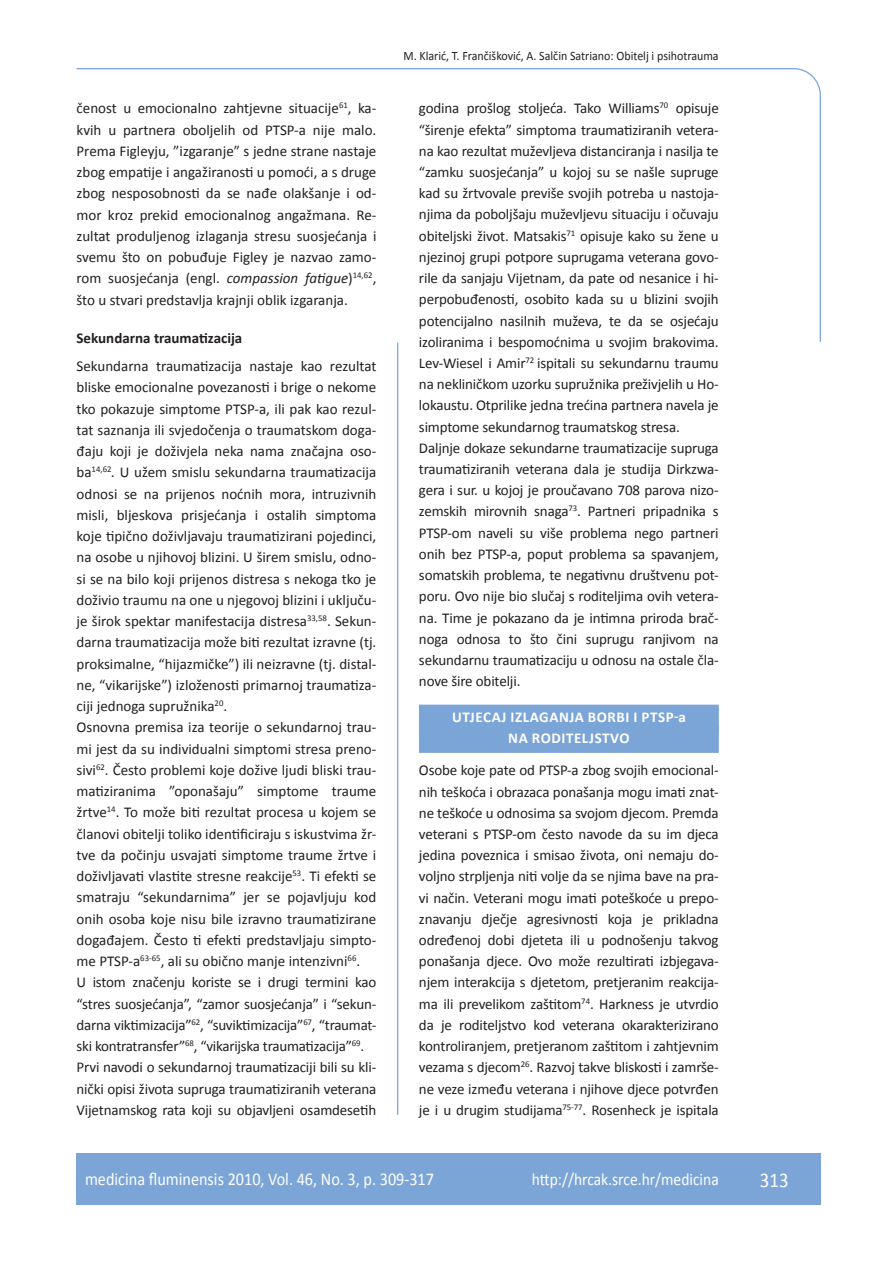
<style>
.page{position:relative;width:889px;height:1268px;background:#fff}
.page>*{position:absolute;margin:0;border:0;box-sizing:border-box;transform-origin:0 0}
.t1{font:21px "Calibri";color:#fff;scale:.9 1}
.t2{font:18px "Calibri";color:#fff;scale:.9 1}
.t3{font:17.25px "Calibri";color:#fff;scale:.9 1}
.t4{font:15px/21.3px "Calibri";letter-spacing:-.01em;color:#231f20;text-align:justify}
.t5{font:700 15px/21.1px "Calibri";letter-spacing:.04em;color:#fff;text-align:center}
.t6{font:700 15px "Calibri";color:#231f20}
.t7{font:12.75px "Calibri";color:#231f20;scale:.94 1}
.s1{font-style:italic}
</style>
<div class="page">
<svg style="left:76px;top:68px;width:745px;height:275px"></svg>
<hr style="left:397px;top:342px;width:1px;height:772px;background:#7ca5d7">
<div style="left:77px;top:1152px;width:744px;height:51px;background:#7ca5d7"></div>
<div style="left:419px;top:704px;width:300px;height:27px;background:#7ca5d7"></div>
<div style="left:419px;top:725px;width:300px;height:27px;background:#7ca5d7"></div>
<p class="t4" style="left:77px;top:97px;width:301px">čenost u emocionalno zahtjevne situacije<sup>61</sup>, ka&shy;kvih u partnera oboljelih od PTSP-a nije malo.<br>Prema Figleyju, ”izgaranje” s jedne strane nastaje zbog empatije i angažiranosti u pomoći, a s druge zbog nesposobnosti da se nađe olakšanje i od&shy;mor kroz prekid emocionalnog angažmana. Re&shy;zultat produljenog izlaganja stresu suosjećanja i svemu što on pobuđuje Figley je nazvao zamo&shy;rom suosjećanja (engl. <span class="s1">compassion fatigue</span>)<sup>14,62</sup>, što u stvari predstavlja krajnji oblik izgaranja.</p>
<p class="t6" style="left:77px;top:328px;width:167px">SEKUNDARNA TRAUMATIZACIJA</p>
<p class="t4" style="left:77px;top:355px;width:301px;text-align:left">Sekundarna traumatizacija nastaje kao rezultat bliske emocionalne povezanosti i brige o nekome tko pokazuje simptome PTSP-a, ili pak kao rezul&shy;tat saznanja ili svjedočenja o traumatskom doga&shy;đaju koji je doživjela neka nama značajna oso&shy;ba<sup>14,62</sup><span class="s1">.</span> U užem smislu sekundarna traumatizacija odnosi se na prijenos noćnih mora, intruzivnih misli, bljeskova prisjećanja i ostalih simptoma koje tipično doživljavaju traumatizirani pojedinci, na osobe u njihovoj blizini. U širem smislu, odno&shy;si se na bilo koji prijenos distresa s nekoga tko je doživio traumu na one u njegovoj blizini i uključu&shy;je širok spektar manifestacija distresa<sup>33,58</sup>. Sekun&shy;darna traumatizacija može biti rezultat izravne (tj. proksimalne, “hijazmičke”) ili neizravne (tj. distal&shy;ne, “vikarijske”) izloženosti primarnoj traumatiza&shy;ciji jednoga supružnika<sup>20</sup>.<br>Osnovna premisa iza teorije o sekundarnoj trau&shy;mi jest da su individualni simptomi stresa preno&shy;sivi<sup>62</sup>. Često problemi koje dožive ljudi bliski trau&shy;matiziranima ”oponašaju” simptome traume žrtve<sup>14</sup>. To može biti rezultat procesa u kojem se članovi obitelji toliko identificiraju s iskustvima žr&shy;tve da počinju usvajati simptome traume žrtve i doživljavati vlastite stresne reakcije<sup>53</sup>. Ti efekti se smatraju “sekundarnima” jer se pojavljuju kod onih osoba koje nisu bile izravno traumatizirane događajem. Često ti efekti predstavljaju simpto&shy;me PTSP-a<sup>63-65</sup>, ali su obično manje intenzivni<sup>66</sup>.<br>U istom značenju koriste se i drugi termini kao “stres suosjećanja”, “zamor suosjećanja” i “sekun&shy;darna viktimizacija”<sup>62</sup>, “suviktimizacija”<sup>67</sup>, “traumat&shy;ski kontratransfer”<sup>68</sup>, “vikarijska traumatizacija”<sup>69</sup>.<br>Prvi navodi o sekundarnoj traumatizaciji bili su kli&shy;nički opisi života supruga traumatiziranih veterana Vijetnamskog rata koji su objavljeni osamdesetih</p>
<p class="t7" style="left:403px;top:47px;width:337px">M. Klarić, T. Frančišković, A. Salčin Satriano: Obitelj i psihotrauma</p>
<p class="t4" style="left:419px;top:97px;width:301px;text-align:left">godina prošlog stoljeća. Tako Williams<sup>70</sup> opisuje “širenje efekta” simptoma traumatiziranih vetera&shy;na kao rezultat muževljeva distanciranja i nasilja te “zamku suosjećanja” u kojoj su se našle supruge kad su žrtvovale previše svojih potreba u nastoja&shy;njima da poboljšaju muževljevu situaciju i očuvaju obiteljski život. Matsakis<sup>71</sup> opisuje kako su žene u njezinoj grupi potpore suprugama veterana govo&shy;rile da sanjaju Vijetnam, da pate od nesanice i hi&shy;perpobuđenosti, osobito kada su u blizini svojih potencijalno nasilnih muževa, te da se osjećaju izoliranima i bespomoćnima u svojim brakovima.<br>Lev-Wiesel i Amir<sup>72</sup> ispitali su sekundarnu traumu na nekliničkom uzorku supružnika preživjelih u Ho&shy;lokaustu. Otprilike jedna trećina partnera navela je simptome sekundarnog traumatskog stresa.<br>Daljnje dokaze sekundarne traumatizacije supruga traumatiziranih veterana dala je studija Dirkzwa&shy;gera i sur. u kojoj je proučavano 708 parova nizo&shy;zemskih mirovnih snaga<sup>73</sup>. Partneri pripadnika s PTSP-om naveli su više problema nego partneri onih bez PTSP-a, poput problema sa spavanjem, somatskih problema, te negativnu društvenu pot&shy;poru. Ovo nije bio slučaj s roditeljima ovih vetera&shy;na. Time je pokazano da je intimna priroda brač&shy;noga odnosa to što čini suprugu ranjivom na sekundarnu traumatizaciju u odnosu na ostale čla&shy;nove šire obitelji.</p>
<p class="t5" style="left:452px;top:705px;width:235px">UTJECAJ IZLAGANJA BORBI I PTSP-A<br>NA ROD ITELJSTVO</p>
<p class="t4" style="left:419px;top:758px;width:301px">Osobe koje pate od PTSP-a zbog svojih emocional&shy;nih teškoća i obrazaca ponašanja mogu imati znat&shy;ne teškoće u odnosima sa svojom djecom. Premda veterani s PTSP-om često navode da su im djeca jedina poveznica i smisao života, oni nemaju do&shy;voljno strpljenja niti volje da se njima bave na pra&shy;vi način. Veterani mogu imati poteškoće u prepo&shy;znavanju dječje agresivnosti koja je prikladna određenoj dobi djeteta ili u podnošenju takvog ponašanja djece. Ovo može rezultirati izbjegava&shy;njem interakcija s djetetom, pretjeranim reakcija&shy;ma ili prevelikom zaštitom<sup>74</sup>. Harkness je utvrdio da je roditeljstvo kod veterana okarakterizirano kontroliranjem, pretjeranom zaštitom i zahtjevnim vezama s djecom<sup>26</sup>. Razvoj takve bliskosti i zamrše&shy;ne veze između veterana i njihove djece potvrđen je i u drugim studijama<sup>75-77</sup>. Rosenheck je ispitala</p>
<p class="t2" style="left:85px;top:1167px;width:389px">medicina fluminensis 2010, Vol. 46, No. 3, p. 309-317</p>
<p class="t3" style="left:532px;top:1168px;width:209px">http://hrcak.srce.hr/medicina</p>
<h1 class="t1" style="left:760px;top:1166px;width:33px">313</h1>
</div>
